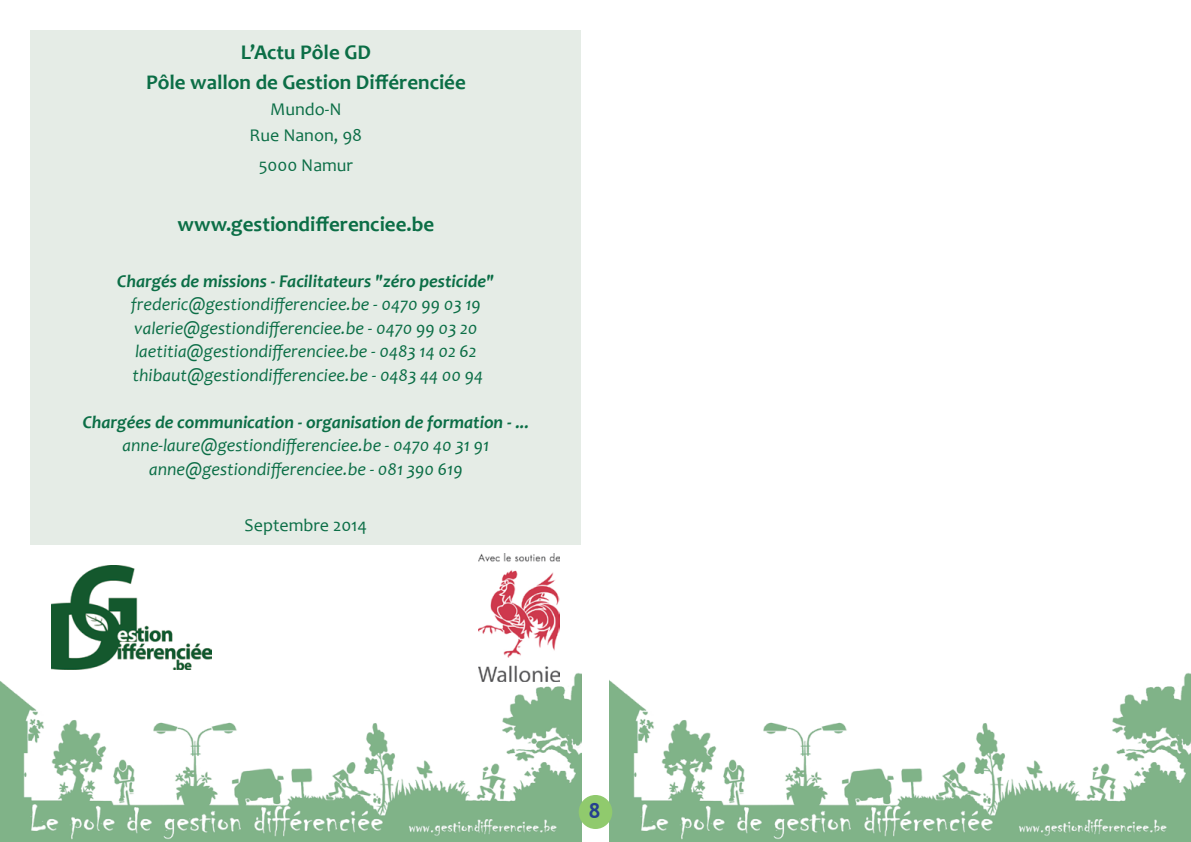
<style>
.page{position:relative;width:1191px;height:842px;background:#fff}
.page>*{position:absolute;margin:0;border:0;box-sizing:border-box;transform-origin:0 0}
.t1{font:700 21px/29.7px "Candara";color:#0b6e46;text-align:center}
.t2{font:700 21px "Trebuchet MS";color:#25408f}
.t3{font:italic 18px/23.5px "Candara";color:#0b6e46}
.t4{font:italic 700 18px "Candara";color:#0b6e46}
.t5{font:18px/26.1px "Candara";color:#0b6e46;text-align:center}
</style>
<div class="page">
<img style="left:0;top:669px;width:582px;height:173px">
<img style="left:609px;top:673px;width:582px;height:169px">
<div style="left:578px;top:795px;width:34px;height:34px;background:#90ca6d;border-radius:50%"></div>
<div style="left:30px;top:30px;width:551px;height:515px;background:#e5ece6"></div>
<img style="left:52px;top:565px;width:159px;height:104px">
<img style="left:479px;top:553px;width:80px;height:128px">
<p class="t1" style="left:146px;top:38px;width:321px">L’Actu Pôle GD<br>Pôle wallon de Gestion Différenciée</p>
<p class="t5" style="left:250px;top:96px;width:114px">Mundo-N<br>Rue Nanon, 98</p>
<p class="t5" style="left:259px;top:152px;width:96px">5000 Namur</p>
<p class="t1" style="left:178px;top:209px;width:258px">www.gestiondifferenciee.be</p>
<p class="t4" style="left:117px;top:270px;width:379px">Chargés de missions - Facilitateurs "zéro pesticide"</p>
<p class="t3" style="left:131px;top:293px;width:353px">frederic@gestiondifferenciee.be - 0470 99 03 19 valerie@gestiondifferenciee.be - 0470 99 03 20 laetitia@gestiondifferenciee.be - 0483 14 02 62 thibaut@gestiondifferenciee.be - 0483 44 00 94</p>
<p class="t4" style="left:83px;top:411px;width:448px">Chargées de communication - organisation de formation - ...</p>
<p class="t3" style="left:123px;top:434px;width:368px;text-align:center">anne-laure@gestiondifferenciee.be - 0470 40 31 91 anne@gestiondifferenciee.be - 081 390 619</p>
<p class="t5" style="left:245px;top:512px;width:124px">Septembre 2014</p>
<p class="t2" style="left:588px;top:798px;width:14px">8</p>
</div>
